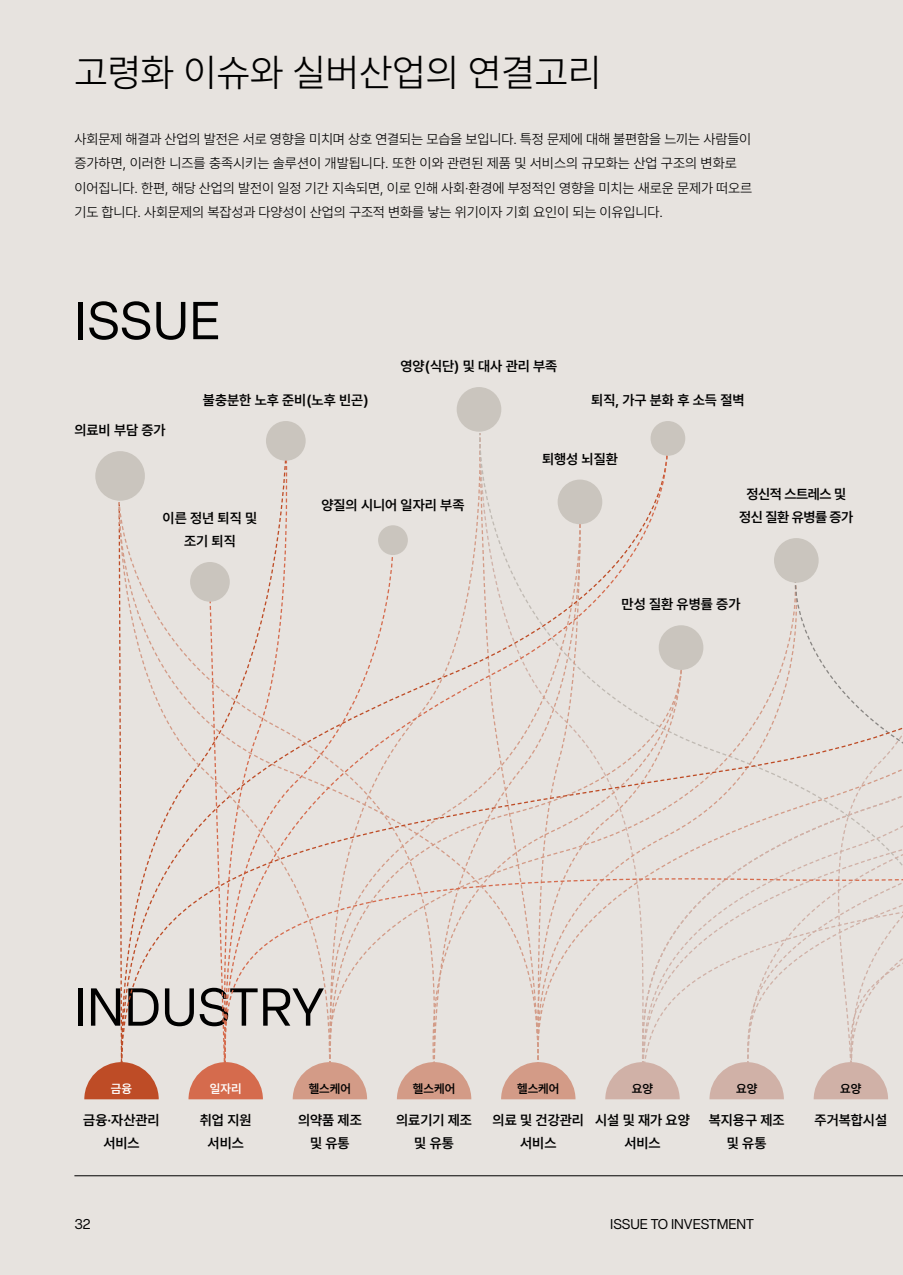
<style>
.page{position:relative;width:903px;height:1275px;background:#e7e3df}
.page>*{position:absolute;margin:0;border:0;box-sizing:border-box;transform-origin:0 0}
.t1{font:52.5px "Elza";letter-spacing:.015em;color:#000}
.t2{font:300 38.5px "Pretendard";color:#000}
.t3{font:300 14px/24.5px "Pretendard";letter-spacing:-.005em;color:#000}
.t4{font:600 14px/22.8px "Pretendard";color:#000;text-align:center}
.t5{font:14px "Elza";color:#000}
.t6{font:600 14px/22.9px "Pretendard";letter-spacing:-.03em;color:#000;text-align:center}
.t7{font:600 12.25px "Pretendard";color:#000}
.t8{font:600 12.25px "Pretendard";color:#fff}
</style>
<div class="page">
<div style="left:266px;top:421px;width:40px;height:40px;background:#cac5be;border-radius:50%"></div>
<div style="left:457px;top:387px;width:44px;height:45px;background:#cac5be;border-radius:50%"></div>
<div style="left:650px;top:421px;width:35px;height:35px;background:#cac5be;border-radius:50%"></div>
<hr style="left:74px;top:1175px;width:829px;height:1px;background:#000">
<svg style="left:84px;top:432px;width:819px;height:667px"></svg>
<h2 class="t2" style="left:74px;top:46px;width:528px">고령화 이슈와 실버산업의 연결고리</h2>
<p class="t3" style="left:74px;top:126px;width:679px">사회문제 해결과 산업의 발전은 서로 영향을 미치며 상호 연결되는 모습을 보입니다. 특정 문제에 대해 불편함을 느끼는 사람들이 증가하면, 이러한 니즈를 충족시키는 솔루션이 개발됩니다. 또한 이와 관련된 제품 및 서비스의 규모화는 산업 구조의 변화로 이어집니다. 한편, 해당 산업의 발전이 일정 기간 지속되면, 이로 인해 사회·환경에 부정적인 영향을 미치는 새로운 문제가 떠오르 기도 합니다. 사회문제의 복잡성과 다양성이 산업의 구조적 변화를 낳는 위기이자 기회 요인이 되는 이유입니다.</p>
<h1 class="t1" style="left:74px;top:286px;width:148px">ISSUE</h1>
<p class="t4" style="left:74px;top:419px;width:93px">의료비 부담 증가</p>
<p class="t4" style="left:203px;top:388px;width:167px">불충분한 노후 준비(노후 빈곤)</p>
<p class="t4" style="left:400px;top:354px;width:158px">영양(식단) 및 대사 관리 부족</p>
<p class="t4" style="left:591px;top:388px;width:155px">퇴직, 가구 분화 후 소득 절벽</p>
<p class="t4" style="left:542px;top:447px;width:77px">퇴행성 뇌질환</p>
<p class="t4" style="left:163px;top:506px;width:96px">이른 정년 퇴직 및 조기 퇴직</p>
<p class="t4" style="left:321px;top:493px;width:145px">양질의 시니어 일자리 부족</p>
<h1 class="t1" style="left:74px;top:973px;width:252px">INDUSTRY</h1>
<p class="t6" style="left:739px;top:482px;width:116px">정신적 스트레스 및 정신 질환 유병률 증가</p>
<p class="t4" style="left:622px;top:593px;width:120px">만성 질환 유병률 증가</p>
<p class="t8" style="left:111px;top:1079px;width:23px">금융</p>
<p class="t8" style="left:210px;top:1079px;width:33px">일자리</p>
<p class="t7" style="left:309px;top:1079px;width:44px">헬스케어</p>
<p class="t7" style="left:413px;top:1079px;width:44px">헬스케어</p>
<p class="t7" style="left:517px;top:1079px;width:44px">헬스케어</p>
<p class="t7" style="left:632px;top:1079px;width:23px">요양</p>
<p class="t7" style="left:736px;top:1079px;width:23px">요양</p>
<p class="t7" style="left:840px;top:1079px;width:23px">요양</p>
<p class="t4" style="left:200px;top:1108px;width:53px">취업 지원 서비스</p>
<p class="t4" style="left:396px;top:1108px;width:77px">의료기기 제조 및 유통</p>
<p class="t4" style="left:814px;top:1108px;width:74px">주거복합시설</p>
<p class="t4" style="left:83px;top:1108px;width:78px">금융·자산관리 서비스</p>
<p class="t4" style="left:595px;top:1108px;width:96px">시설 및 재가 요양 서비스</p>
<p class="t4" style="left:298px;top:1108px;width:65px">의약품 제조 및 유통</p>
<p class="t4" style="left:709px;top:1108px;width:77px">복지용구 제조 및 유통</p>
<p class="t4" style="left:493px;top:1108px;width:93px">의료 및 건강관리 서비스</p>
<p class="t5" style="left:74px;top:1215px;width:18px">32</p>
<p class="t5" style="left:610px;top:1215px;width:145px">ISSUE TO INVESTMENT</p>
</div>
